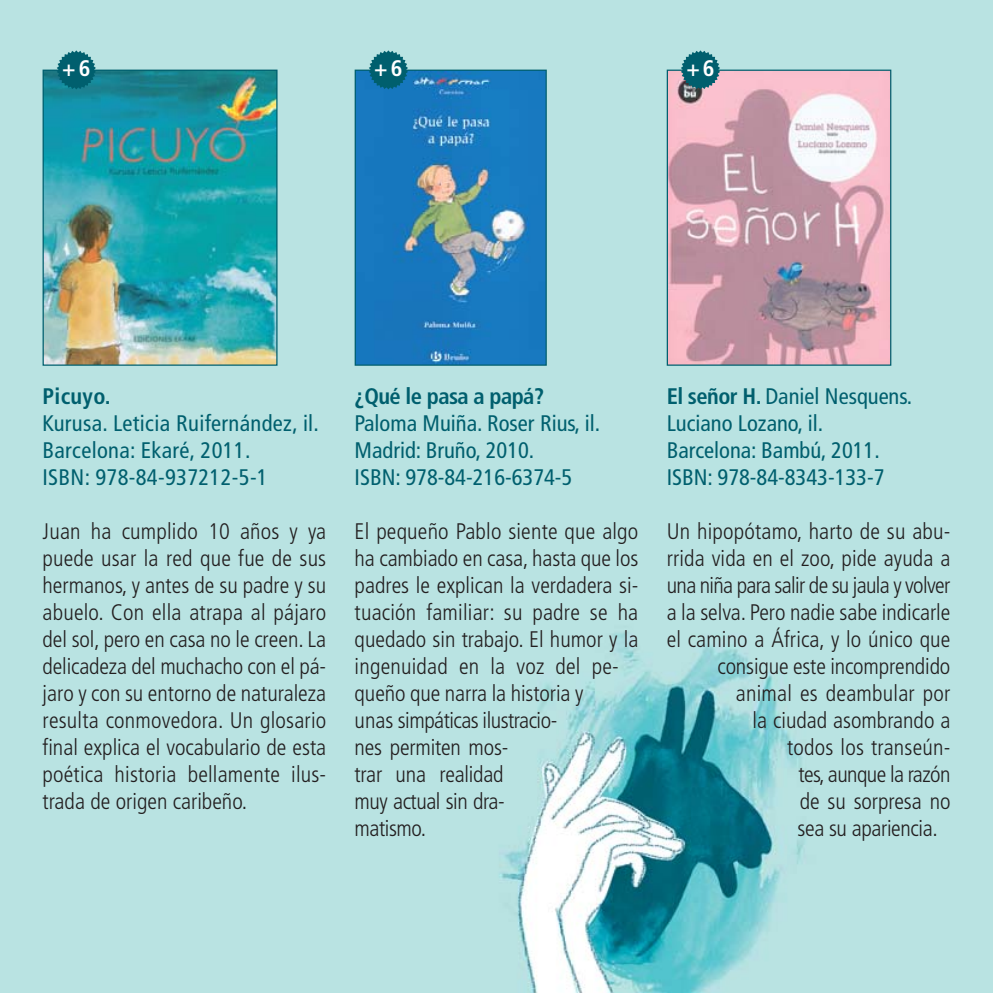
<style>
.page{position:relative;width:993px;height:993px;background:#fff}
.page>*{position:absolute;margin:0;border:0;box-sizing:border-box;transform-origin:0 0}
.t1{font:300 condensed 22.5px/27px "Frutiger";color:#231f20}
.t2{font:condensed 22.5px/27px "Frutiger";color:#005f6e}
.t3{font:300 condensed 22.5px "Frutiger";letter-spacing:-.03em;color:#231f20}
.t4{font:700 condensed 22.5px "Frutiger";letter-spacing:-.025em;color:#005f6e}
.t5{font:300 condensed 22.5px "Frutiger";letter-spacing:-.025em;color:#231f20}
.t6{font:700 condensed 22.5px "Frutiger";color:#fff}
.s1{font-weight:700}
</style>
<div class="page">
<img style="left:0;top:0;width:992px;height:992px">
<img style="left:45px;top:72px;width:230px;height:291px">
<div style="left:43px;top:70px;width:234px;height:295px;border:1px solid #005f6e"></div>
<img style="left:356px;top:72px;width:188px;height:291px">
<div style="left:354px;top:70px;width:192px;height:295px;border:1px solid #005f6e"></div>
<img style="left:668px;top:72px;width:221px;height:291px">
<div style="left:666px;top:70px;width:225px;height:295px;border:1px solid #005f6e"></div>
<svg style="left:57px;top:50px;width:39px;height:39px"></svg>
<svg style="left:369px;top:50px;width:39px;height:39px"></svg>
<svg style="left:680px;top:50px;width:39px;height:39px"></svg>
<p class="t6" style="left:62px;top:59px;width:30px">+6</p>
<p class="t6" style="left:374px;top:59px;width:30px">+6</p>
<p class="t6" style="left:686px;top:59px;width:30px">+6</p>
<p class="t4" style="left:43px;top:387px;width:70px">Picuyo.</p>
<p class="t2" style="left:43px;top:411px;width:278px">Kurusa. Leticia Ruifernández, il.<br>Barcelona: Ekaré, 2011.<br>ISBN: 978-84-937212-5-1</p>
<p class="t1" style="left:43px;top:519px;width:285px;text-align:justify">Juan ha cumplido 10 años y ya puede usar la red que fue de sus hermanos, y antes de su padre y su abuelo. Con ella atrapa al pájaro del sol, pero en casa no le creen. La delicadeza del muchacho con el pá&shy;jaro y con su entorno de naturaleza resulta conmovedora. Un glosario final explica el vocabulario de esta poética historia bellamente ilus&shy;trada de origen caribeño.</p>
<p class="t4" style="left:354px;top:387px;width:191px">¿Qué le pasa a papá?</p>
<p class="t2" style="left:354px;top:411px;width:247px">Paloma Muiña. Roser Rius, il.<br>Madrid: Bruño, 2010.<br>ISBN: 978-84-216-6374-5</p>
<p class="t1" style="left:354px;top:519px;width:285px">El pequeño Pablo siente que algo ha cambiado en casa, hasta que los padres le explican la verdadera si&shy;tuación familiar: su padre se ha quedado sin trabajo. El humor y la ingenuidad en la voz del pe&shy;queño que narra la historia y<br>unas simpáticas ilustracio-<br>nes permiten mos-<br>trar una realidad<br>muy actual sin dra-<br>matismo.</p>
<p class="t2" style="left:666px;top:384px;width:247px"><span class="s1">El señor H.</span> Daniel Nesquens.<br>Luciano Lozano, il.<br>Barcelona: Bambú, 2011.<br>ISBN: 978-84-8343-133-7</p>
<p class="t1" style="left:666px;top:519px;width:285px">Un hipopótamo, harto de su abu-</p>
<p class="t1" style="left:666px;top:546px;width:285px">rrida vida en el zoo, pide ayuda a</p>
<p class="t3" style="left:666px;top:576px;width:285px">una niña para salir de su jaula y volver</p>
<p class="t1" style="left:666px;top:600px;width:285px">a la selva. Pero nadie sabe indicarle</p>
<p class="t1" style="left:666px;top:627px;width:285px">el camino a África, y lo único que</p>
<p class="t1" style="left:717px;top:654px;width:234px">consigue este incomprendido</p>
<p class="t1" style="left:735px;top:681px;width:216px">animal es deambular por</p>
<p class="t1" style="left:752px;top:708px;width:199px">la ciudad asombrando a</p>
<p class="t1" style="left:786px;top:735px;width:165px">todos los transeún-</p>
<p class="t5" style="left:798px;top:765px;width:153px">tes, aunque la razón</p>
<p class="t1" style="left:799px;top:789px;width:152px">de su sorpresa no</p>
<p class="t1" style="left:797px;top:816px;width:142px">sea su apariencia.</p>
</div>
